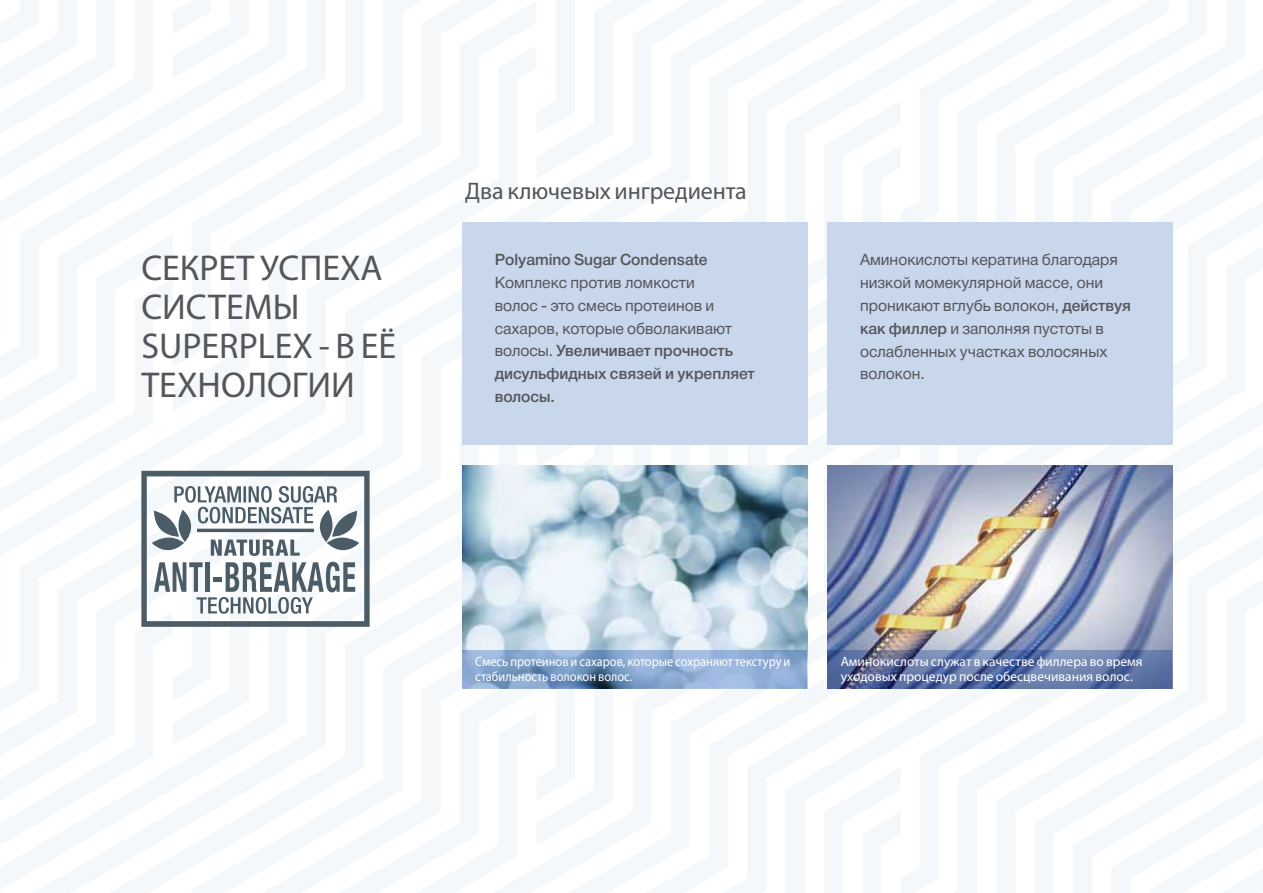
<style>
.page{position:relative;width:1263px;height:893px;background:#fff}
.page>*{position:absolute;margin:0;border:0;box-sizing:border-box;transform-origin:0 0}
.t1{font:36px/39px "Myriad Pro";color:#55565a}
.t2{font:24px "Myriad Pro";letter-spacing:-.005em;color:#55565a}
.t3{font:15.6px/22.8px "Helvetica Neue Cyr";color:#55565a}
.t4{font:500 15.6px "Helvetica Neue Cyr";color:#55565a}
.t5{font:13.5px/15px "Myriad Pro";color:#fff}
.t6{font:13.5px/15px "Myriad Pro";color:#fff;scale:.92 1}
.s1{font-weight:500}
</style>
<div class="page">
<svg style="left:615px;top:246px;width:558px;height:443px"></svg>
<div style="left:462px;top:222px;width:345px;height:222px;background:#c8d7ec"></div>
<div style="left:827px;top:222px;width:345px;height:222px;background:#c8d7ec"></div>
<img style="left:827px;top:465px;width:345px;height:185px">
<svg style="left:827px;top:650px;width:345px;height:38px;background:#596d9e"></svg>
<svg style="left:462px;top:465px;width:345px;height:223px;background:#bbcfdc"></svg>
<svg style="left:462px;top:650px;width:344px;height:38px;background:#85a4cc"></svg>
<svg style="left:141px;top:471px;width:229px;height:156px"></svg>
<h1 class="t1" style="left:141px;top:248px;width:256px">СЕКРЕТ УСПЕХА<br>СИСТЕМЫ<br>SUPERPLEX - В ЕЁ<br>ТЕХНОЛОГИИ</h1>
<h2 class="t2" style="left:465px;top:176px;width:283px">Два ключевых ингредиента</h2>
<p class="t4" style="left:495px;top:251px;width:214px">Polyamino Sugar Condensate</p>
<p class="t3" style="left:495px;top:271px;width:262px">Комплекс против ломкости<br>волос - это смесь протеинов и сахаров, которые обволакивают волосы. <span class="s1">Увеличивает прочность дисульфидных связей и укрепляет волосы.</span></p>
<p class="t3" style="left:860px;top:249px;width:272px">Аминокислоты кератина благодаря низкой момекулярной массе, они проникают вглубь волокон, <span class="s1">действуя как филлер</span> и заполняя пустоты в ослабленных участках волосяных волокон.</p>
<p class="t6" style="left:475px;top:654px;width:344px">Смесь протеинов и сахаров, которые сохраняют текстуру и стабильность волокон волос.</p>
<p class="t5" style="left:841px;top:654px;width:303px">Аминокислоты служат в качестве филлера во время уходовых процедур после обесцвечивания волос.</p>
</div>
